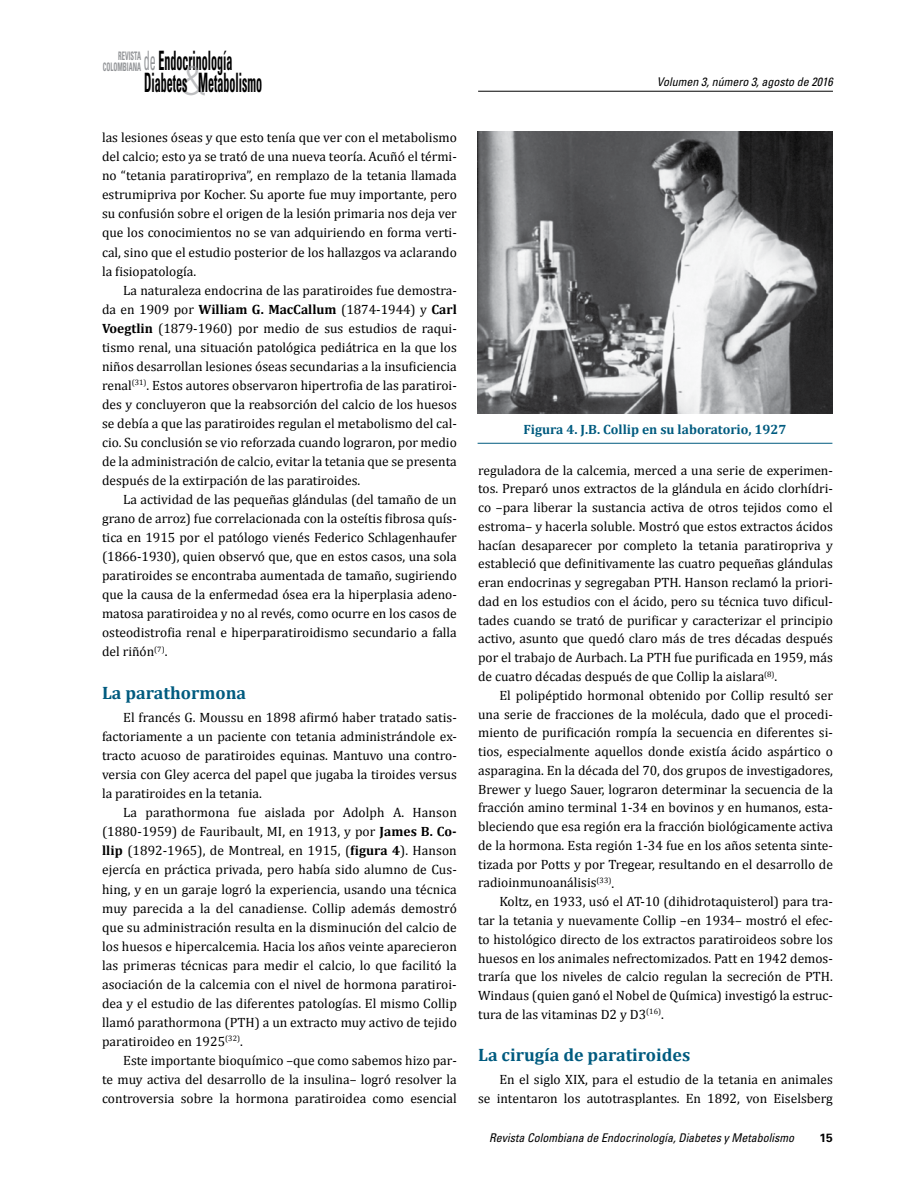
<style>
.page{position:relative;width:918px;height:1188px;background:#fff}
.page>*{position:absolute;margin:0;border:0;box-sizing:border-box;transform-origin:0 0}
.t1{font:700 condensed 26.7px/21.5px "Univers";color:#000;scale:.45 1}
.t2{font:700 18px "Cambria";color:#005b7f}
.t3{font:13.5px/19px "Cambria";color:#000;text-align:justify}
.t4{font:700 13.5px "Cambria";color:#005b7f}
.t5{font:italic condensed 12px "Univers";color:#000}
.t6{font:700 12px "Univers";color:#000}
.t7{font:700 condensed 11.7px/10.5px "Univers";color:#939598;text-align:right;scale:.56 1}
.s1{font-weight:400;color:#939598}
.s2{font-family:"Akzidenz Grotesk BE";font-weight:300;font-stretch:normal;font-size:40.65px;color:#939598}
.s3{font-weight:700}
</style>
<div class="page">
<hr style="left:478px;top:91px;width:355px;height:1px;background:#000">
<img style="left:478px;top:132px;width:355px;height:281px">
<hr style="left:478px;top:443px;width:354px;height:1px;background:#005b7f">
<p class="t7" style="left:103px;top:51px;width:70px">Revista colombiana</p>
<h1 class="t1" style="left:144px;top:50px;width:265px"><span class="s1">de</span> Endocrinología<br>Diabetes<span class="s2">&amp;</span>Metabolismo</h1>
<p class="t3" style="left:102px;top:128px;width:356px">las lesiones óseas y que esto tenía que ver con el metabolismo del calcio; esto ya se trató de una nueva teoría. Acuñó el térmi&shy;no “tetania paratiropriva”, en remplazo de la tetania llamada estrumipriva por Kocher. Su aporte fue muy importante, pero su confusión sobre el origen de la lesión primaria nos deja ver que los conocimientos no se van adquiriendo en forma verti&shy;cal, sino que el estudio posterior de los hallazgos va aclarando la fisiopatología.</p>
<p class="t3" style="left:102px;top:280px;width:356px;text-indent:21px">La naturaleza endocrina de las paratiroides fue demostra&shy;da en 1909 por <span class="s3">William G. MacCallum</span> (1874-1944) y <span class="s3">Carl Voegtlin</span> (1879-1960) por medio de sus estudios de raqui&shy;tismo renal, una situación patológica pediátrica en la que los niños desarrollan lesiones óseas secundarias a la insuficiencia renal<sup>(31)</sup>. Estos autores observaron hipertrofia de las paratiroi&shy;des y concluyeron que la reabsorción del calcio de los huesos se debía a que las paratiroides regulan el metabolismo del cal&shy;cio. Su conclusión se vio reforzada cuando lograron, por medio de la administración de calcio, evitar la tetania que se presenta después de la extirpación de las paratiroides.</p>
<p class="t3" style="left:102px;top:490px;width:356px;text-indent:21px">La actividad de las pequeñas glándulas (del tamaño de un grano de arroz) fue correlacionada con la osteítis fibrosa quís&shy;tica en 1915 por el patólogo vienés Federico Schlagenhaufer (1866-1930), quien observó que, que en estos casos, una sola paratiroides se encontraba aumentada de tamaño, sugiriendo que la causa de la enfermedad ósea era la hiperplasia adeno&shy;matosa paratiroidea y no al revés, como ocurre en los casos de osteodistrofia renal e hiperparatiroidismo secundario a falla del riñón<sup>(7)</sup>.</p>
<h2 class="t2" style="left:102px;top:680px;width:146px">La parathormona</h2>
<p class="t3" style="left:102px;top:708px;width:356px;text-indent:21px">El francés G. Moussu en 1898 afirmó haber tratado satis&shy;factoriamente a un paciente con tetania administrándole ex&shy;tracto acuoso de paratiroides equinas. Mantuvo una contro&shy;versia con Gley acerca del papel que jugaba la tiroides versus la paratiroides en la tetania.</p>
<p class="t3" style="left:102px;top:803px;width:356px;text-indent:21px">La parathormona fue aislada por Adolph A. Hanson (1880-1959) de Fauribault, MI, en 1913, y por <span class="s3">James B. Co&shy;llip</span> (1892-1965), de Montreal, en 1915, (<span class="s3">figura 4</span>). Hanson ejercía en práctica privada, pero había sido alumno de Cus&shy;hing, y en un garaje logró la experiencia, usando una técnica muy parecida a la del canadiense. Collip además demostró que su administración resulta en la disminución del calcio de los huesos e hipercalcemia. Hacia los años veinte aparecieron las primeras técnicas para medir el calcio, lo que facilitó la asociación de la calcemia con el nivel de hormona paratiroi&shy;dea y el estudio de las diferentes patologías. El mismo Collip llamó parathormona (PTH) a un extracto muy activo de tejido paratiroideo en 1925<sup>(32)</sup>.</p>
<p class="t3" style="left:102px;top:1051px;width:356px;text-indent:21px">Este importante bioquímico –que como sabemos hizo par&shy;te muy activa del desarrollo de la insulina– logró resolver la controversia sobre la hormona paratiroidea como esencial</p>
<p class="t5" style="left:657px;top:74px;width:178px">Volumen 3, número 3, agosto de 2016</p>
<p class="t4" style="left:524px;top:419px;width:264px">Figura 4. J.B. Collip en su laboratorio, 1927</p>
<p class="t3" style="left:478px;top:461px;width:356px">reguladora de la calcemia, merced a una serie de experimen&shy;tos. Preparó unos extractos de la glándula en ácido clorhídri&shy;co –para liberar la sustancia activa de otros tejidos como el estroma– y hacerla soluble. Mostró que estos extractos ácidos hacían desaparecer por completo la tetania paratiropriva y estableció que definitivamente las cuatro pequeñas glándulas eran endocrinas y segregaban PTH. Hanson reclamó la priori&shy;dad en los estudios con el ácido, pero su técnica tuvo dificul&shy;tades cuando se trató de purificar y caracterizar el principio activo, asunto que quedó claro más de tres décadas después por el trabajo de Aurbach. La PTH fue purificada en 1959, más de cuatro décadas después de que Collip la aislara<sup>(8)</sup>.</p>
<p class="t3" style="left:478px;top:686px;width:356px;text-indent:21px">El polipéptido hormonal obtenido por Collip resultó ser una serie de fracciones de la molécula, dado que el procedi&shy;miento de purificación rompía la secuencia en diferentes si&shy;tios, especialmente aquellos donde existía ácido aspártico o asparagina. En la década del 70, dos grupos de investigadores, Brewer y luego Sauer, lograron determinar la secuencia de la fracción amino terminal 1-34 en bovinos y en humanos, esta&shy;bleciendo que esa región era la fracción biológicamente activa de la hormona. Esta región 1-34 fue en los años setenta sinte&shy;tizada por Potts y por Tregear, resultando en el desarrollo de radioinmunoanálisis<sup>(33)</sup>.</p>
<p class="t3" style="left:478px;top:892px;width:356px;text-indent:21px">Koltz, en 1933, usó el AT-10 (dihidrotaquisterol) para tra&shy;tar la tetania y nuevamente Collip –en 1934– mostró el efec&shy;to histológico directo de los extractos paratiroideos sobre los huesos en los animales nefrectomizados. Patt en 1942 demos&shy;traría que los niveles de calcio regulan la secreción de PTH.<br>Windaus (quien ganó el Nobel de Química) investigó la estruc&shy;tura de las vitaminas D2 y D3<sup>(16)</sup>.</p>
<h2 class="t2" style="left:478px;top:1042px;width:214px">La cirugía de paratiroides</h2>
<p class="t3" style="left:478px;top:1070px;width:356px;text-align:right">En el siglo XIX, para el estudio de la tetania en animales<br>se intentaron los autotrasplantes. En 1892, von Eiselsberg</p>
<p class="t5" style="left:489px;top:1130px;width:307px">Revista Colombiana de Endocrinología, Diabetes y Metabolismo</p>
<p class="t6" style="left:820px;top:1130px;width:15px">15</p>
</div>
